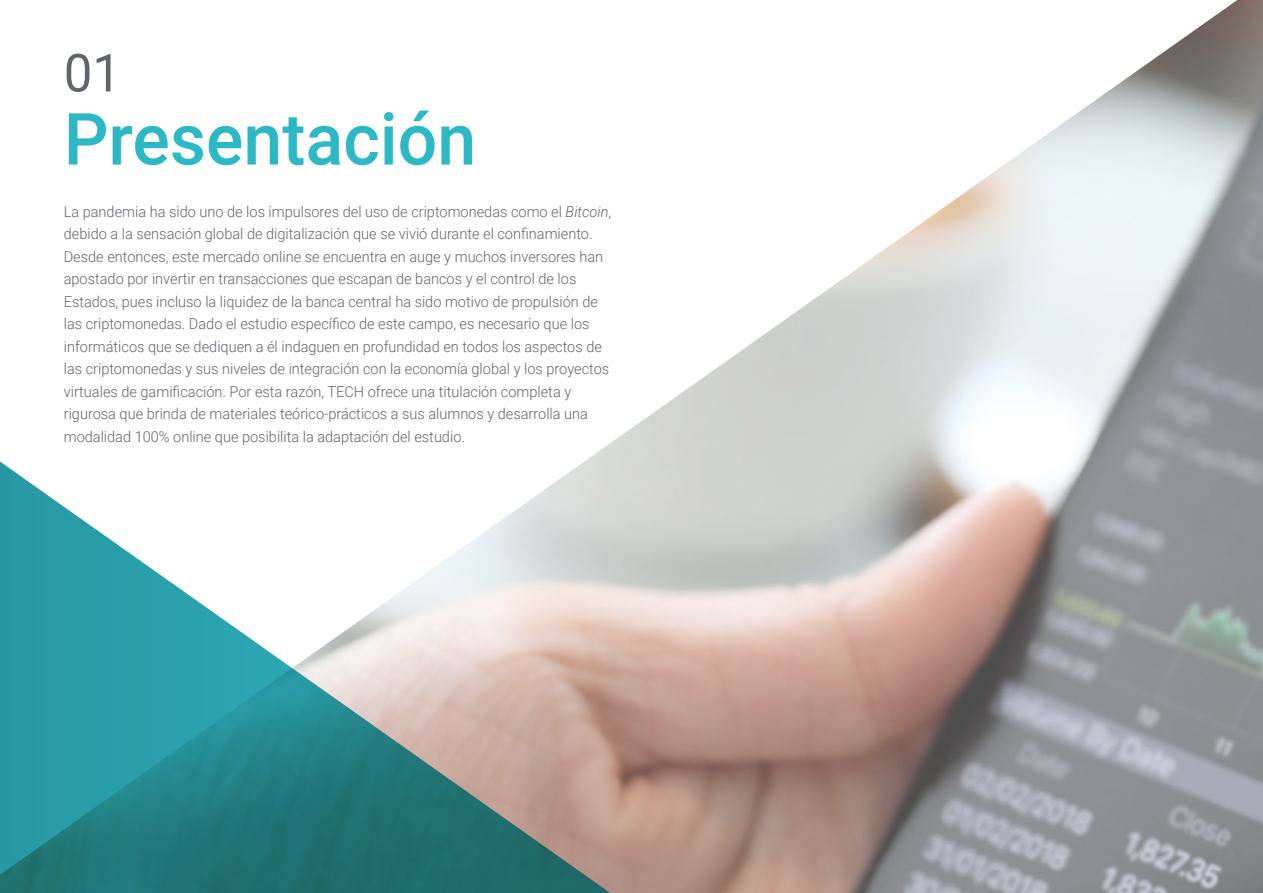
<style>
.page{position:relative;width:1263px;height:893px;background:#fff}
.page>*{position:absolute;margin:0;border:0;box-sizing:border-box;transform-origin:0 0}
.t1{font:500 72px "Roboto";color:#2db8c5}
.t2{font:52.5px "Roboto";color:#61646a}
.t3{font:300 15px/22.5px "Roboto";color:#61646a}
.s1{font-style:italic}
</style>
<div class="page">
<img style="left:607px;top:0;width:656px;height:893px">
<svg style="left:0;top:446px;width:640px;height:447px"></svg>
<h2 class="t2" style="left:64px;top:36px;width:59px">01</h2>
<h1 class="t1" style="left:64px;top:89px;width:414px">Presentación</h1>
<p class="t3" style="left:64px;top:200px;width:549px">La pandemia ha sido uno de los impulsores del uso de criptomonedas como el <span class="s1">Bitcoin</span>, debido a la sensación global de digitalización que se vivió durante el confinamiento.<br>Desde entonces, este mercado online se encuentra en auge y muchos inversores han apostado por invertir en transacciones que escapan de bancos y el control de los Estados, pues incluso la liquidez de la banca central ha sido motivo de propulsión de las criptomonedas. Dado el estudio específico de este campo, es necesario que los informáticos que se dediquen a él indaguen en profundidad en todos los aspectos de las criptomonedas y sus niveles de integración con la economía global y los proyectos virtuales de gamificación. Por esta razón, TECH ofrece una titulación completa y rigurosa que brinda de materiales teórico-prácticos a sus alumnos y desarrolla una modalidad 100% online que posibilita la adaptación del estudio.</p>
</div>
